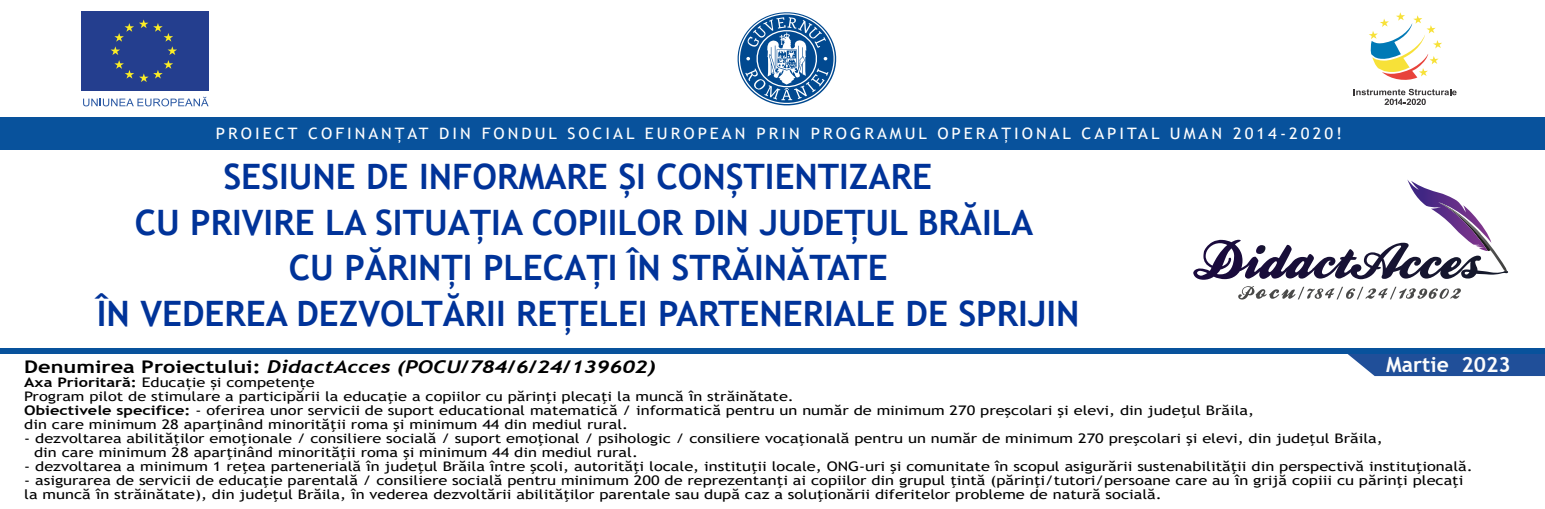
<style>
.page{position:relative;width:1545px;height:509px;background:#fff}
.page>*{position:absolute;margin:0;border:0;box-sizing:border-box;transform-origin:0 0}
.t1{font:700 35px "Trebuchet MS";color:#039}
.t2{font:700 21px "Trebuchet MS";color:#fcfcfc}
.t3{font:italic 700 17.5px "Trebuchet";color:#000;scale:1.24 1}
.t4{font:15.75px "Trebuchet MS";letter-spacing:.18em;color:#fff;scale:1.06 1}
.t5{font:13.3px/14px "Trebuchet MS";color:#000;scale:1.24 1}
.s1{font-family:"Trebuchet MS";font-style:normal}
.s2{font-weight:700}
</style>
<div class="page">
<div style="left:0;top:117px;width:1544px;height:33px;background:#08529c"></div>
<svg style="left:1193px;top:179px;width:314px;height:101px"></svg>
<svg style="left:1238px;top:286px;width:222px;height:13px"></svg>
<svg style="left:1345px;top:353px;width:199px;height:23px;background:#305ca1"></svg>
<svg style="left:737px;top:12px;width:100px;height:94px"></svg>
<svg style="left:1353px;top:89px;width:103px;height:16px"></svg>
<svg style="left:1369px;top:12px;width:72px;height:68px"></svg>
<div style="left:82px;top:11px;width:127px;height:80px;background:#243e8e"></div>
<svg style="left:111px;top:19px;width:66px;height:63px"></svg>
<svg style="left:83px;top:97px;width:125px;height:9px"></svg>
<div style="left:0;top:348px;width:1544px;height:5px;background:#08529c"></div>
<p class="t4" style="left:216px;top:123px;width:1064px">PROIECT COFINANȚAT DIN FONDUL SOCIAL EUROPEAN PRIN PROGRAMUL OPERAȚIONAL CAPITAL UMAN 2014-2020!</p>
<h1 class="t1" style="left:223px;top:155px;width:710px">SESIUNE DE INFORMARE ȘI CONȘTIENTIZARE</h1>
<h1 class="t1" style="left:135px;top:200px;width:900px">CU PRIVIRE LA SITUAȚIA COPIILOR DIN JUDEȚUL BRĂILA</h1>
<h1 class="t1" style="left:289px;top:246px;width:600px">CU PĂRINȚI PLECAȚI ÎN STRĂINĂTATE</h1>
<h1 class="t1" style="left:97px;top:291px;width:984px">ÎN VEDEREA DEZVOLTĂRII REȚELEI PARTENERIALE DE SPRIJIN</h1>
<h2 class="t2" style="left:1386px;top:351px;width:126px">Martie 2023</h2>
<h3 class="t3" style="left:24px;top:356px;width:511px"><span class="s1">Denumirea Proiectului:</span> DidactAcces (POCU/784/6/24/139602)</h3>
<p class="t5" style="left:24px;top:375px;width:993px"><span class="s2">Axa Prioritară:</span> Educație și competențe<br>Program pilot de stimulare a participării la educaţie a copiilor cu părinţi plecaţi la muncă în străinătate.<br><span class="s2">Obiectivele specifice:</span> - oferirea unor servicii de suport educational matematică / informatică pentru un număr de minimum 270 preşcolari şi elevi, din judeţul Brăila, din care minimum 28 aparţinând minorităţii roma şi minimum 44 din mediul rural.</p>
<p class="t5" style="left:34px;top:431px;width:1089px;text-indent:-10px">- dezvoltarea abilităţilor emoţionale / consiliere socială / suport emoţional / psihologic / consiliere vocaţională pentru un număr de minimum 270 preşcolari şi elevi, din judeţul Brăila, din care minimum 28 aparţinând minorităţii roma şi minimum 44 din mediul rural.</p>
<p class="t5" style="left:24px;top:459px;width:1169px">- dezvoltarea a minimum 1 reţea partenerială în judeţul Brăila între şcoli, autorităţi locale, instituţii locale, ONG-uri şi comunitate în scopul asigurării sustenabilităţii din perspectivă instituţională.</p>
<p class="t5" style="left:24px;top:473px;width:1162px">- asigurarea de servicii de educaţie parentală / consiliere socială pentru minimum 200 de reprezentanţi ai copiilor din grupul ţintă (părinţi/tutori/persoane care au în grijă copiii cu părinţi plecaţi la muncă în străinătate), din judeţul Brăila, în vederea dezvoltării abilităţilor parentale sau după caz a soluţionării diferitelor probleme de natură socială.</p>
</div>
